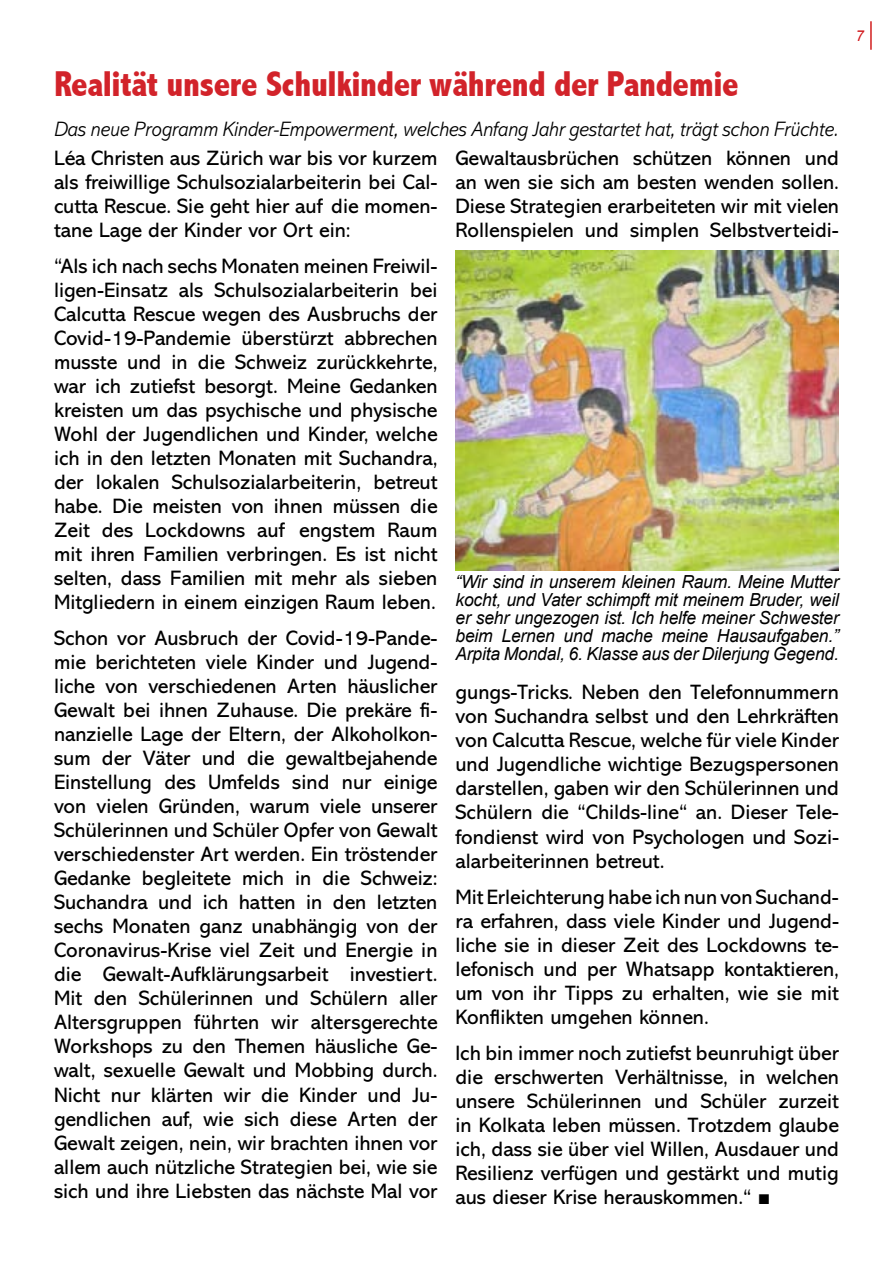
<style>
.page{position:relative;width:893px;height:1263px;background:#fff}
.page>*{position:absolute;margin:0;border:0;box-sizing:border-box;transform-origin:0 0}
.t1{font:800 condensed 36px "Abadi";letter-spacing:-.01em;color:#d2232a}
.t2{font:21px/24px "Abadi MT Std";color:#000;text-align:justify}
.t3{font:italic 300 21px "Abadi MT Std";letter-spacing:-.01em;color:#000}
.t4{font:italic 18px/18px "Arial";letter-spacing:-.01em;color:#000;text-align:justify}
.t5{font:italic 15px "Arial";color:#d01417}
.s1{font-family:"Arial";font-weight:900}
</style>
<div class="page">
<hr style="left:870px;top:21px;width:2px;height:29px;background:#d21f1f">
<img style="left:455px;top:251px;width:384px;height:320px">
<h1 class="t1" style="left:54px;top:63px;width:686px">Realität unsere Schulkinder während der Pandemie</h1>
<p class="t3" style="left:54px;top:118px;width:786px">Das neue Programm Kinder-Empowerment, welches Anfang Jahr gestartet hat, trägt schon Früchte.</p>
<p class="t2" style="left:54px;top:147px;width:385px">Léa Christen aus Zürich war bis vor kurzem als freiwillige Schulsozialarbeiterin bei Cal&shy;cutta Rescue. Sie geht hier auf die momen&shy;tane Lage der Kinder vor Ort ein:</p>
<p class="t2" style="left:54px;top:255px;width:385px">“Als ich nach sechs Monaten meinen Freiwil&shy;ligen-Einsatz als Schulsozialarbeiterin bei Calcutta Rescue wegen des Ausbruchs der Covid-19-Pandemie überstürzt abbrechen musste und in die Schweiz zurückkehrte, war ich zutiefst besorgt. Meine Gedanken kreisten um das psychische und physische Wohl der Jugendlichen und Kinder, welche ich in den letzten Monaten mit Suchandra, der lokalen Schulsozialarbeiterin, betreut habe. Die meisten von ihnen müssen die Zeit des Lockdowns auf engstem Raum mit ihren Familien verbringen. Es ist nicht selten, dass Familien mit mehr als sieben Mitgliedern in einem einzigen Raum leben.</p>
<p class="t2" style="left:54px;top:627px;width:385px">Schon vor Ausbruch der Covid-19-Pande&shy;mie berichteten viele Kinder und Jugend&shy;liche von verschiedenen Arten häuslicher Gewalt bei ihnen Zuhause. Die prekäre fi&shy;nanzielle Lage der Eltern, der Alkoholkon&shy;sum der Väter und die gewaltbejahende Einstellung des Umfelds sind nur einige von vielen Gründen, warum viele unserer Schülerinnen und Schüler Opfer von Gewalt verschiedenster Art werden. Ein tröstender Gedanke begleitete mich in die Schweiz:<br>Suchandra und ich hatten in den letzten sechs Monaten ganz unabhängig von der Coronavirus-Krise viel Zeit und Energie in die Gewalt-Aufklärungsarbeit investiert.<br>Mit den Schülerinnen und Schülern aller Altersgruppen führten wir altersgerechte Workshops zu den Themen häusliche Ge&shy;walt, sexuelle Gewalt und Mobbing durch.<br>Nicht nur klärten wir die Kinder und Ju&shy;gendlichen auf, wie sich diese Arten der Gewalt zeigen, nein, wir brachten ihnen vor allem auch nützliche Strategien bei, wie sie sich und ihre Liebsten das nächste Mal vor</p>
<p class="t2" style="left:455px;top:147px;width:385px">Gewaltausbrüchen schützen können und an wen sie sich am besten wenden sollen.<br>Diese Strategien erarbeiteten wir mit vielen Rollenspielen und simplen Selbstverteidi-</p>
<p class="t4" style="left:455px;top:573px;width:385px">“Wir sind in unserem kleinen Raum. Meine Mutter kocht, und Vater schimpft mit meinem Bruder, weil er sehr ungezogen ist. Ich helfe meiner Schwester beim Lernen und mache meine Hausaufgaben.” Arpita Mondal, 6. Klasse aus der Dilerjung Gegend.</p>
<p class="t2" style="left:455px;top:681px;width:385px">gungs-Tricks. Neben den Telefonnummern von Suchandra selbst und den Lehrkräften von Calcutta Rescue, welche für viele Kinder und Jugendliche wichtige Bezugspersonen darstellen, gaben wir den Schülerinnen und Schülern die “Childs-line“ an. Dieser Tele&shy;fondienst wird von Psychologen und Sozi&shy;alarbeiterinnen betreut.</p>
<p class="t2" style="left:455px;top:885px;width:385px">Mit Erleichterung habe ich nun von Suchand&shy;ra erfahren, dass viele Kinder und Jugend&shy;liche sie in dieser Zeit des Lockdowns te&shy;lefonisch und per Whatsapp kontaktieren, um von ihr Tipps zu erhalten, wie sie mit Konflikten umgehen können.</p>
<p class="t2" style="left:455px;top:1041px;width:385px">Ich bin immer noch zutiefst beunruhigt über die erschwerten Verhältnisse, in welchen unsere Schülerinnen und Schüler zurzeit in Kolkata leben müssen. Trotzdem glaube ich, dass sie über viel Willen, Ausdauer und Resilienz verfügen und gestärkt und mutig aus dieser Krise herauskommen.“ <span class="s1">■</span></p>
<p class="t5" style="left:856px;top:26px;width:10px">7</p>
</div>
